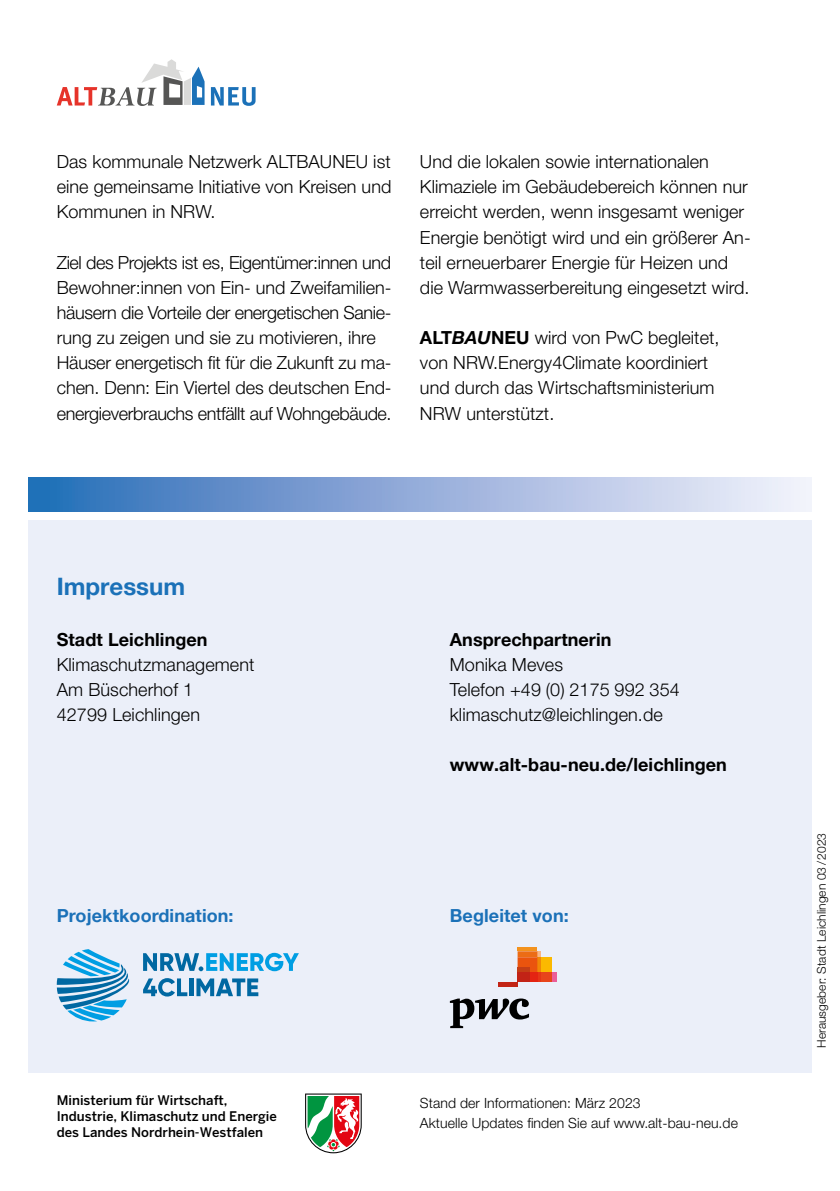
<style>
.page{position:relative;width:840px;height:1191px;background:#fff}
.page>*{position:absolute;margin:0;border:0;box-sizing:border-box;transform-origin:0 0}
.t1{font:700 24px "Helvetica Neue LT Pro";color:#1b71b8}
.Copy{font:300 18px/25.2px "Helvetica Neue LT Pro";letter-spacing:.005em;color:#000}
.t2{font:700 18px "Helvetica Neue LT Pro";letter-spacing:.005em;color:#1b71b8}
.t3{font:700 18px "Helvetica Neue LT Pro";letter-spacing:.005em;color:#000}
.Beschriftung{font:300 14px "Helvetica Neue LT Pro";letter-spacing:.005em;color:#000}
.t4{font:500 13.2px/15.8px "Benton Sans";color:#000}
.t5{font:300 12px "Helvetica Neue LT Pro";letter-spacing:.005em;color:#000}
.s1{font-weight:700}
.s2{font-weight:700;font-style:italic}
</style>
<div class="page">
<div style="left:28px;top:520px;width:783px;height:553px;background:#ebeff9"></div>
<div style="left:28px;top:478px;width:783px;height:34px;background:linear-gradient(to right,#286bb7,#faf2fc)"></div>
<svg style="left:211px;top:87px;width:44px;height:19px"></svg>
<svg style="left:57px;top:59px;width:147px;height:47px"></svg>
<svg style="left:305px;top:1093px;width:56px;height:60px"></svg>
<svg style="left:449px;top:998px;width:79px;height:30px"></svg>
<div style="left:551px;top:972px;width:5px;height:10px;background:#eb5d98"></div>
<hr style="left:517px;top:947px;width:20px;height:4px;background:#f3921e">
<div style="left:541px;top:957px;width:10px;height:15px;background:#fbb900"></div>
<div style="left:541px;top:972px;width:10px;height:10px;background:#e8451b"></div>
<svg style="left:537px;top:972px;width:4px;height:10px"></svg>
<svg style="left:517px;top:951px;width:24px;height:21px"></svg>
<div style="left:529px;top:972px;width:8px;height:10px;background:#e42412"></div>
<div style="left:517px;top:967px;width:12px;height:5px;background:#c43f16"></div>
<div style="left:517px;top:972px;width:12px;height:10px;background:#c22316"></div>
<div style="left:497px;top:982px;width:20px;height:5px;background:#c22416"></div>
<svg style="left:143px;top:952px;width:156px;height:19px"></svg>
<svg style="left:143px;top:978px;width:44px;height:18px"></svg>
<hr style="left:189px;top:978px;width:4px;height:18px;background:#0068a2">
<svg style="left:196px;top:978px;width:62px;height:18px"></svg>
<svg style="left:57px;top:949px;width:73px;height:72px"></svg>
<p class="Copy" style="left:57px;top:149px;width:336px;text-align:justify">Das kommunale Netzwerk ALTBAUNEU ist eine gemeinsame Initiative von Kreisen und Kommunen in NRW.</p>
<p class="Copy" style="left:57px;top:249px;width:336px">Ziel des Projekts ist es, Eigentümer:innen und Bewohner:innen von Ein- und Zweifamilien&shy;häusern die Vorteile der energetischen Sanie&shy;rung zu zeigen und sie zu motivieren, ihre Häuser energetisch fit für die Zukunft zu ma&shy;chen. Denn: Ein Viertel des deutschen End&shy;energieverbrauchs entfällt auf Wohngebäude.</p>
<p class="Copy" style="left:420px;top:149px;width:332px">Und die lokalen sowie internationalen Klimaziele im Gebäudebereich können nur erreicht werden, wenn insgesamt weniger Energie benötigt wird und ein größerer An&shy;teil erneuerbarer Energie für Heizen und die Warmwasserbereitung eingesetzt wird.</p>
<p class="Copy" style="left:420px;top:325px;width:301px"><span class="s1">ALT</span><span class="s2">BAU</span><span class="s1">NEU</span> wird von PwC begleitet, von NRW.Energy4Climate koordiniert und durch das Wirtschaftsministerium<br>NRW unterstützt.</p>
<p class="t1" style="left:57px;top:571px;width:130px">Impressum</p>
<p class="Copy" style="left:57px;top:626px;width:199px"><span class="s1">Stadt Leichlingen<br></span>Klimaschutzmanagement<br>Am Büscherhof 1<br>42799 Leichlingen</p>
<p class="Copy" style="left:449px;top:626px;width:231px"><span class="s1">Ansprechpartnerin<br></span>Monika Meves<br>Telefon +49 (0) 2175 992 354 klimaschutz@leichlingen.de</p>
<p class="t3" style="left:449px;top:754px;width:278px">www.alt-bau-neu.de/leichlingen</p>
<p class="t2" style="left:57px;top:904px;width:178px">Projektkoordination:</p>
<p class="t2" style="left:449px;top:904px;width:120px">Begleitet von:</p>
<p class="t4" style="left:57px;top:1092px;width:221px">Ministerium für Wirtschaft,<br>Industrie, Klimaschutz und Energie des Landes Nordrhein-Westfalen</p>
<p class="Beschriftung" style="left:420px;top:1094px;width:222px">Stand der Informationen: März 2023</p>
<p class="Beschriftung" style="left:420px;top:1114px;width:319px">Aktuelle Updates finden Sie auf www.alt-bau-neu.de</p>
<p class="t5" style="left:813px;top:1048px;width:216px;rotate:-90deg">Herausgeber: Stadt Leichlingen 03/2023</p>
</div>
